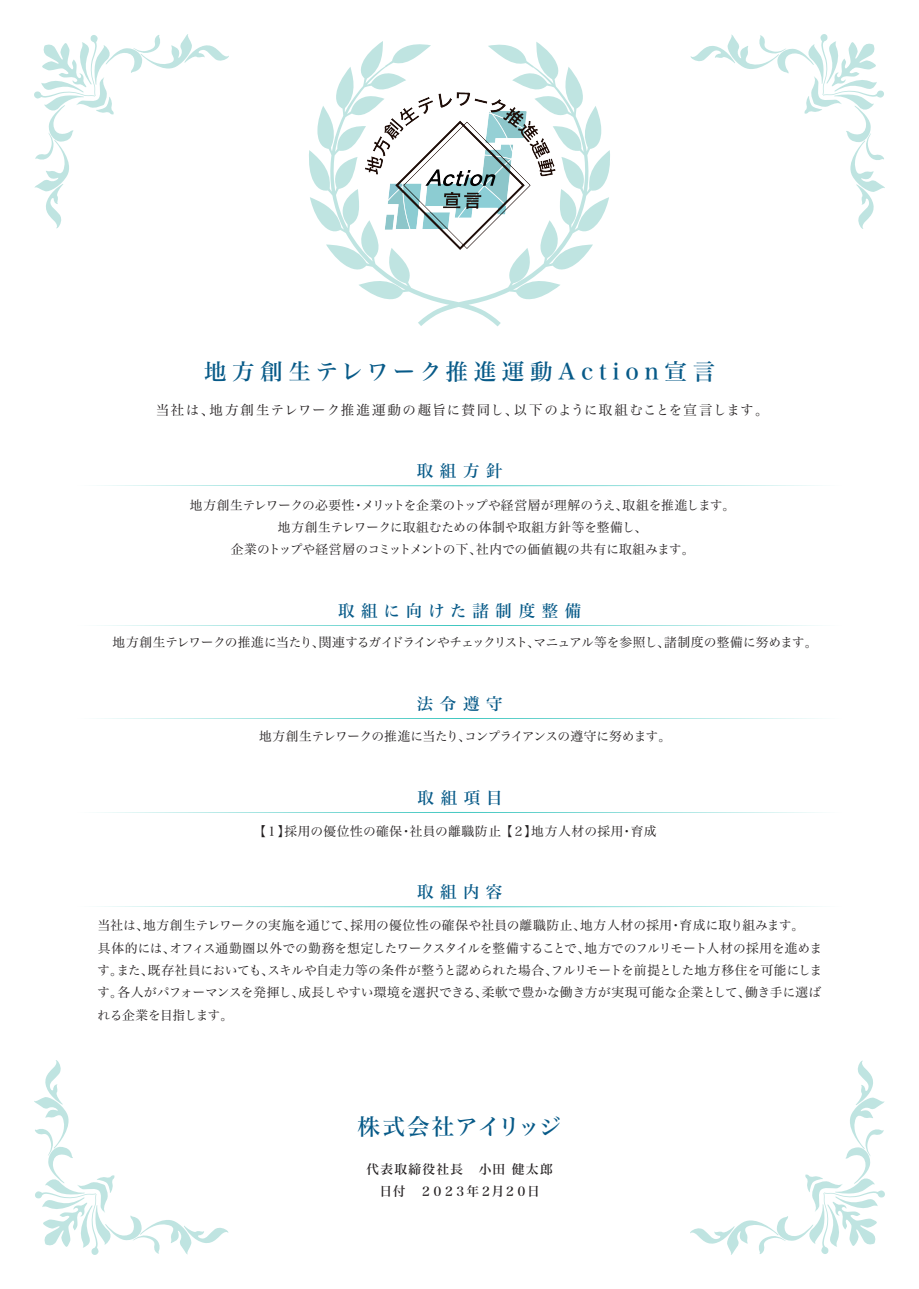
<style>
.page{position:relative;width:919px;height:1289px;background:#fff}
.page>*{position:absolute;margin:0;border:0;box-sizing:border-box;transform-origin:0 0}
.t1{font:22.5px "Hira Min Std N W5";letter-spacing:.25em;color:#075a88}
.t2{font:22.5px "Hira Min Std N W5";letter-spacing:.025em;color:#075a88}
.t3{font:16.5px "Hira Min Std N W5";letter-spacing:.4em;color:#075a88}
.t4{font:16.5px "Hira Min Std N W5";letter-spacing:.38em;color:#075a88}
.t5{font:13.5px "Hira Min Std N W3";letter-spacing:.085em;color:#231f20}
.t6{font:12.75px/22.4px "Hira Min Std N W3";letter-spacing:-.005em;color:#231f20;text-align:center}
.t7{font:12.75px "Hira Min Std N W3";letter-spacing:-.035em;color:#231f20}
.t8{font:12.75px "Hira Min Std N W3";letter-spacing:-.045em;color:#231f20}
.t9{font:12.75px "Hira Min Std N W3";letter-spacing:.045em;color:#231f20}
.t10{font:12.75px/22.4px "Hira Min Std N W5";letter-spacing:.04em;color:#231f20;text-align:center}
</style>
<div class="page">
<svg style="left:309px;top:41px;width:301px;height:285px"></svg>
<svg style="left:34px;top:34px;width:195px;height:195px"></svg>
<svg style="left:690px;top:34px;width:195px;height:195px"></svg>
<svg style="left:690px;top:1060px;width:195px;height:195px"></svg>
<svg style="left:34px;top:1060px;width:195px;height:195px"></svg>
<svg style="left:97px;top:485px;width:725px;height:1px"></svg>
<svg style="left:97px;top:625px;width:725px;height:1px"></svg>
<svg style="left:97px;top:718px;width:725px;height:1px"></svg>
<img style="left:354px;top:67px;width:210px;height:210px">
<svg style="left:97px;top:906px;width:725px;height:1px"></svg>
<svg style="left:97px;top:812px;width:725px;height:1px"></svg>
<h1 class="t1" style="left:204px;top:355px;width:512px">地方創生テレワーク推進運動Action宣言</h1>
<p class="t5" style="left:156px;top:400px;width:614px">当社は、地方創生テレワーク推進運動の趣旨に賛同し、以下のように取組むことを宣言します。</p>
<p class="t3" style="left:417px;top:459px;width:87px">取組方針</p>
<p class="t6" style="left:190px;top:493px;width:547px">地方創生テレワークの必要性・メリットを企業のトップや経営層が理解のうえ、取組を推進します。地方創生テレワークに取組むための体制や取組方針等を整備し、<br>企業のトップや経営層のコミットメントの下、社内での価値観の共有に取組みます。</p>
<p class="t4" style="left:338px;top:599px;width:245px">取組に向けた諸制度整備</p>
<p class="t7" style="left:113px;top:633px;width:706px">地方創生テレワークの推進に当たり、関連するガイドラインやチェックリスト、マニュアル等を参照し、諸制度の整備に努めます。</p>
<p class="t3" style="left:417px;top:692px;width:87px">法令遵守</p>
<p class="t8" style="left:259px;top:727px;width:413px">地方創生テレワークの推進に当たり、コンプライアンスの遵守に努めます。</p>
<p class="t3" style="left:417px;top:785px;width:87px">取組項目</p>
<p class="t9" style="left:253px;top:821px;width:405px">【１】採用の優位性の確保・社員の離職防止 【２】地方人材の採用・育成</p>
<p class="t3" style="left:417px;top:880px;width:87px">取組内容</p>
<p class="t6" style="left:97px;top:914px;width:726px;text-align:left">当社は、地方創生テレワークの実施を通じて、採用の優位性の確保や社員の離職防止、地方人材の採用・育成に取り組みます。<br>具体的には、オフィス通勤圏以外での勤務を想定したワークスタイルを整備することで、地方でのフルリモート人材の採用を進めます。また、既存社員においても、スキルや自走力等の条件が整うと認められた場合、フルリモートを前提とした地方移住を可能にします。各人がパフォーマンスを発揮し、成長しやすい環境を選択できる、柔軟で豊かな働き方が実現可能な企業として、働き手に選ばれる企業を目指します。</p>
<h1 class="t2" style="left:357px;top:1110px;width:205px">株式会社アイリッジ</h1>
<p class="t10" style="left:366px;top:1157px;width:188px">代表取締役社長　小田 健太郎日付　２０２３年２月２０日</p>
</div>
